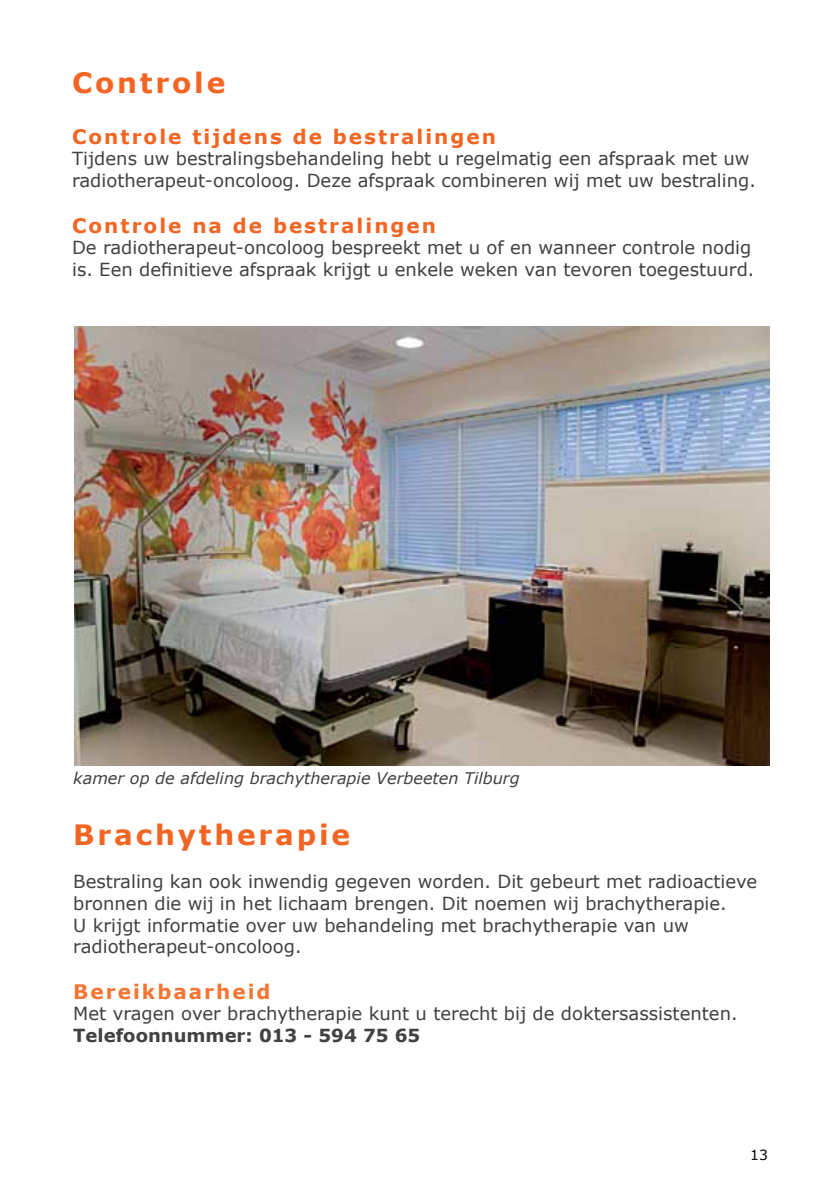
<style>
.page{position:relative;width:840px;height:1191px;background:#fff}
.page>*{position:absolute;margin:0;border:0;box-sizing:border-box;transform-origin:0 0}
.t1{font:700 28px "Verdana";letter-spacing:.1em;color:#f26522}
.t2{font:700 20px "Verdana";letter-spacing:.1em;color:#f26522}
.t3{font:700 20px "Verdana";letter-spacing:.1em;color:#f47532}
.t4{font:18px/21.6px "Verdana";color:#414042}
.t5{font:700 18px "Verdana";color:#414042}
.t6{font:italic 16px "Verdana";color:#414042}
.t7{font:14px "Verdana";color:#000}
</style>
<div class="page">
<img style="left:74px;top:326px;width:694px;height:439px">
<h1 class="t1" style="left:72px;top:63px;width:155px">Controle</h1>
<p class="t2" style="left:72px;top:122px;width:425px">Controle tijdens de bestralingen</p>
<p class="t4" style="left:72px;top:148px;width:685px">Tijdens uw bestralingsbehandeling hebt u regelmatig een afspraak met uw radiotherapeut-oncoloog. Deze afspraak combineren wij met uw bestraling.</p>
<p class="t2" style="left:72px;top:211px;width:365px">Controle na de bestralingen</p>
<p class="t4" style="left:72px;top:237px;width:683px">De radiotherapeut-oncoloog bespreekt met u of en wanneer controle nodig is. Een definitieve afspraak krijgt u enkele weken van tevoren toegestuurd.</p>
<p class="t6" style="left:73px;top:767px;width:447px">kamer op de afdeling brachytherapie Verbeeten Tilburg</p>
<h1 class="t1" style="left:73px;top:815px;width:278px">Brachytherapie</h1>
<p class="t4" style="left:73px;top:871px;width:685px">Bestraling kan ook inwendig gegeven worden. Dit gebeurt met radioactieve bronnen die wij in het lichaam brengen. Dit noemen wij brachytherapie.<br>U krijgt informatie over uw behandeling met brachytherapie van uw radiotherapeut-oncoloog.</p>
<p class="t3" style="left:73px;top:977px;width:198px">Bereikbaarheid</p>
<p class="t4" style="left:73px;top:1003px;width:665px">Met vragen over brachytherapie kunt u terecht bij de doktersassistenten.</p>
<p class="t5" style="left:73px;top:1022px;width:348px">Telefoonnummer: 013 - 594 75 65</p>
<p class="t7" style="left:749px;top:1145px;width:19px">13</p>
</div>
